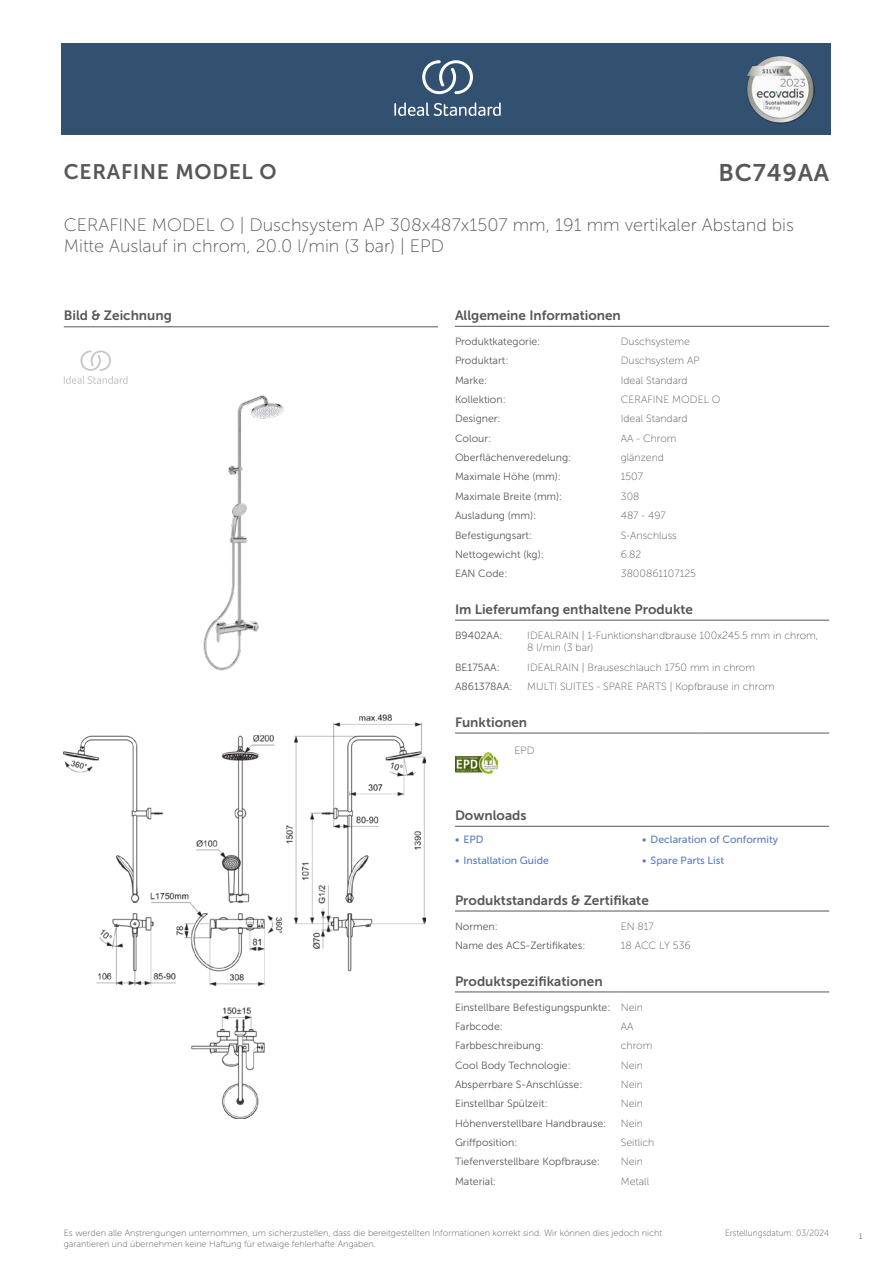
<style>
.page{position:relative;width:893px;height:1263px;background:#fff}
.page>*{position:absolute;margin:0;border:0;box-sizing:border-box;transform-origin:0 0}
.t1{font:24px "Museo Sans 700";letter-spacing:.035em;color:#575756}
.t2{font:21px "Museo Sans 700";letter-spacing:.035em;color:#575756}
.t3{font:18px/21.6px "Museo Sans 100";color:#575756}
.t4{font:13.5px "Museo Sans 700";color:#575756}
.t5{font:10.5px/19.4px "Museo Sans 300";color:#575756}
.t6{font:10.5px/12.6px "Museo Sans 100";color:#575756}
.t7{font:10.5px "Museo Sans 500";color:#5b7ebf}
.t8{font:9px/10.8px "Museo Sans 100";color:#575756}
.t9{font:9px "Museo Sans 100";color:#575756;scale:.95 1}
.t10{font:300 9px "Calibri";color:#575756;scale:.95 1}
.s1{font-family:"Museo Sans 100"}
</style>
<div class="page">
<div style="left:62px;top:43px;width:769px;height:91px;background:#325070"></div>
<hr style="left:455px;top:326px;width:166px;height:1px;background:#575756">
<hr style="left:621px;top:326px;width:208px;height:1px;background:#575756">
<hr style="left:455px;top:620px;width:72px;height:1px;background:#575756">
<hr style="left:527px;top:620px;width:302px;height:1px;background:#575756">
<hr style="left:455px;top:733px;width:59px;height:1px;background:#575756">
<hr style="left:514px;top:733px;width:128px;height:1px;background:#575756">
<hr style="left:642px;top:733px;width:60px;height:1px;background:#575756">
<hr style="left:702px;top:733px;width:127px;height:1px;background:#575756">
<img style="left:455px;top:753px;width:42px;height:20px">
<hr style="left:455px;top:826px;width:187px;height:1px;background:#575756">
<hr style="left:642px;top:826px;width:187px;height:1px;background:#575756">
<hr style="left:455px;top:911px;width:166px;height:1px;background:#575756">
<hr style="left:621px;top:911px;width:208px;height:1px;background:#575756">
<hr style="left:455px;top:992px;width:166px;height:1px;background:#575756">
<hr style="left:621px;top:992px;width:208px;height:1px;background:#575756">
<img style="left:64px;top:714px;width:361px;height:404px">
<hr style="left:64px;top:327px;width:374px;height:1px;background:#575756">
<svg style="left:64px;top:350px;width:64px;height:34px"></svg>
<img style="left:203px;top:395px;width:81px;height:275px">
<svg style="left:394px;top:102px;width:107px;height:14px"></svg>
<svg style="left:422px;top:60px;width:51px;height:34px"></svg>
<img style="left:746px;top:56px;width:68px;height:67px">
<h2 class="t2" style="left:64px;top:160px;width:214px">CERAFINE MODEL O</h2>
<h1 class="t1" style="left:718px;top:160px;width:112px">BC749AA</h1>
<h3 class="t3" style="left:64px;top:214px;width:732px">CERAFINE MODEL O | Duschsystem AP 308x487x1507 mm, 191 mm vertikaler Abstand bis<br>Mitte Auslauf in chrom, 20.0 l/min (3 bar) | EPD</h3>
<p class="t4" style="left:64px;top:308px;width:110px">Bild &amp; Zeichnung</p>
<p class="t4" style="left:455px;top:308px;width:167px">Allgemeine Informationen</p>
<p class="t5" style="left:455px;top:332px;width:87px">Produktkategorie:</p>
<p class="t6" style="left:621px;top:335px;width:71px">Duschsysteme</p>
<p class="t5" style="left:455px;top:351px;width:55px">Produktart:</p>
<p class="t6" style="left:621px;top:355px;width:80px">Duschsystem AP</p>
<p class="t5" style="left:455px;top:370px;width:34px">Marke:</p>
<p class="t6" style="left:621px;top:374px;width:68px">Ideal Standard</p>
<p class="t5" style="left:455px;top:390px;width:52px">Kollektion:</p>
<p class="t6" style="left:621px;top:393px;width:101px">CERAFINE MODEL O</p>
<p class="t5" style="left:455px;top:409px;width:47px">Designer:</p>
<p class="t6" style="left:621px;top:413px;width:68px">Ideal Standard</p>
<p class="t5" style="left:455px;top:429px;width:38px">Colour:</p>
<p class="t6" style="left:621px;top:432px;width:57px">AA - Chrom</p>
<p class="t5" style="left:455px;top:448px;width:118px">Oberflächenveredelung:</p>
<p class="t6" style="left:621px;top:451px;width:45px">glänzend</p>
<p class="t5" style="left:455px;top:467px;width:107px">Maximale Höhe (mm):</p>
<p class="t6" style="left:621px;top:471px;width:24px">1507</p>
<p class="t5" style="left:455px;top:487px;width:109px">Maximale Breite (mm):</p>
<p class="t6" style="left:621px;top:490px;width:20px">308</p>
<p class="t5" style="left:455px;top:506px;width:83px">Ausladung (mm):</p>
<p class="t6" style="left:621px;top:509px;width:47px">487 - 497</p>
<p class="t5" style="left:455px;top:525px;width:79px">Befestigungsart:</p>
<p class="t6" style="left:621px;top:529px;width:58px">S-Anschluss</p>
<p class="t5" style="left:455px;top:545px;width:90px">Nettogewicht (kg):</p>
<p class="t6" style="left:621px;top:548px;width:22px">6.82</p>
<p class="t5" style="left:455px;top:564px;width:54px">EAN Code:</p>
<p class="t6" style="left:621px;top:567px;width:77px">3800861107125</p>
<p class="t4" style="left:455px;top:602px;width:240px">Im Lieferumfang enthaltene Produkte</p>
<p class="t5" style="left:455px;top:626px;width:49px">B9402AA:</p>
<p class="t6" style="left:527px;top:629px;width:293px">IDEALRAIN | 1-Funktionshandbrause 100x245.5 mm in chrom,<br>8 l/min (3 bar)</p>
<p class="t5" style="left:455px;top:658px;width:46px">BE175AA:</p>
<p class="t6" style="left:527px;top:661px;width:229px">IDEALRAIN | Brauseschlauch 1750 mm in chrom</p>
<p class="t5" style="left:455px;top:677px;width:59px">A861378AA:</p>
<p class="t6" style="left:527px;top:680px;width:249px">MULTI SUITES - SPARE PARTS | Kopfbrause in chrom</p>
<p class="t4" style="left:455px;top:714px;width:74px">Funktionen</p>
<p class="t6" style="left:514px;top:744px;width:21px">EPD</p>
<p class="t4" style="left:455px;top:808px;width:73px">Downloads</p>
<p class="t7" style="left:455px;top:833px;width:30px">• EPD</p>
<p class="t7" style="left:642px;top:833px;width:138px">• Declaration of Conformity</p>
<p class="t7" style="left:455px;top:855px;width:95px">• Installation Guide</p>
<p class="t7" style="left:642px;top:855px;width:84px">• Spare Parts List</p>
<p class="t4" style="left:455px;top:892px;width:195px">Produktstandards &amp; Zertifikate</p>
<p class="t5" style="left:455px;top:916px;width:44px">Normen:</p>
<p class="t6" style="left:621px;top:920px;width:35px">EN 817</p>
<p class="t5" style="left:455px;top:936px;width:132px">Name des ACS-Zertifikates:</p>
<p class="t6" style="left:621px;top:939px;width:71px">18 ACC LY 536</p>
<p class="t4" style="left:455px;top:973px;width:149px">Produktspezifikationen</p>
<p class="t5" style="left:455px;top:997px;width:189px">Einstellbare Befestigungspunkte: <span class="s1">Nein<br></span>Farbcode:</p>
<p class="t6" style="left:621px;top:1020px;width:14px">AA</p>
<p class="t5" style="left:455px;top:1036px;width:90px">Farbbeschreibung:</p>
<p class="t6" style="left:621px;top:1039px;width:33px">chrom</p>
<p class="t5" style="left:455px;top:1055px;width:117px">Cool Body Technologie:</p>
<p class="t6" style="left:621px;top:1059px;width:24px">Nein</p>
<p class="t5" style="left:455px;top:1075px;width:129px">Absperrbare S-Anschlüsse:</p>
<p class="t6" style="left:621px;top:1078px;width:24px">Nein</p>
<p class="t5" style="left:455px;top:1094px;width:94px">Einstellbar Spülzeit:</p>
<p class="t6" style="left:621px;top:1097px;width:24px">Nein</p>
<p class="t5" style="left:455px;top:1113px;width:153px">Höhenverstellbare Handbrause:</p>
<p class="t6" style="left:621px;top:1117px;width:24px">Nein</p>
<p class="t5" style="left:455px;top:1133px;width:64px">Griffposition:</p>
<p class="t6" style="left:621px;top:1136px;width:35px">Seitlich</p>
<p class="t5" style="left:455px;top:1152px;width:146px">Tiefenverstellbare Kopfbrause:</p>
<p class="t6" style="left:621px;top:1156px;width:24px">Nein</p>
<p class="t5" style="left:455px;top:1171px;width:43px">Material:</p>
<p class="t6" style="left:621px;top:1175px;width:30px">Metall</p>
<p class="t8" style="left:64px;top:1227px;width:600px">Es werden alle Anstrengungen unternommen, um sicherzustellen, dass die bereitgestellten Informationen korrekt sind. Wir können dies jedoch nicht garantieren und übernehmen keine Haftung für etwaige fehlerhafte Angaben.</p>
<p class="t9" style="left:725px;top:1228px;width:111px">Erstellungsdatum: 03/2024</p>
<p class="t10" style="left:858px;top:1230px;width:6px">1</p>
</div>
